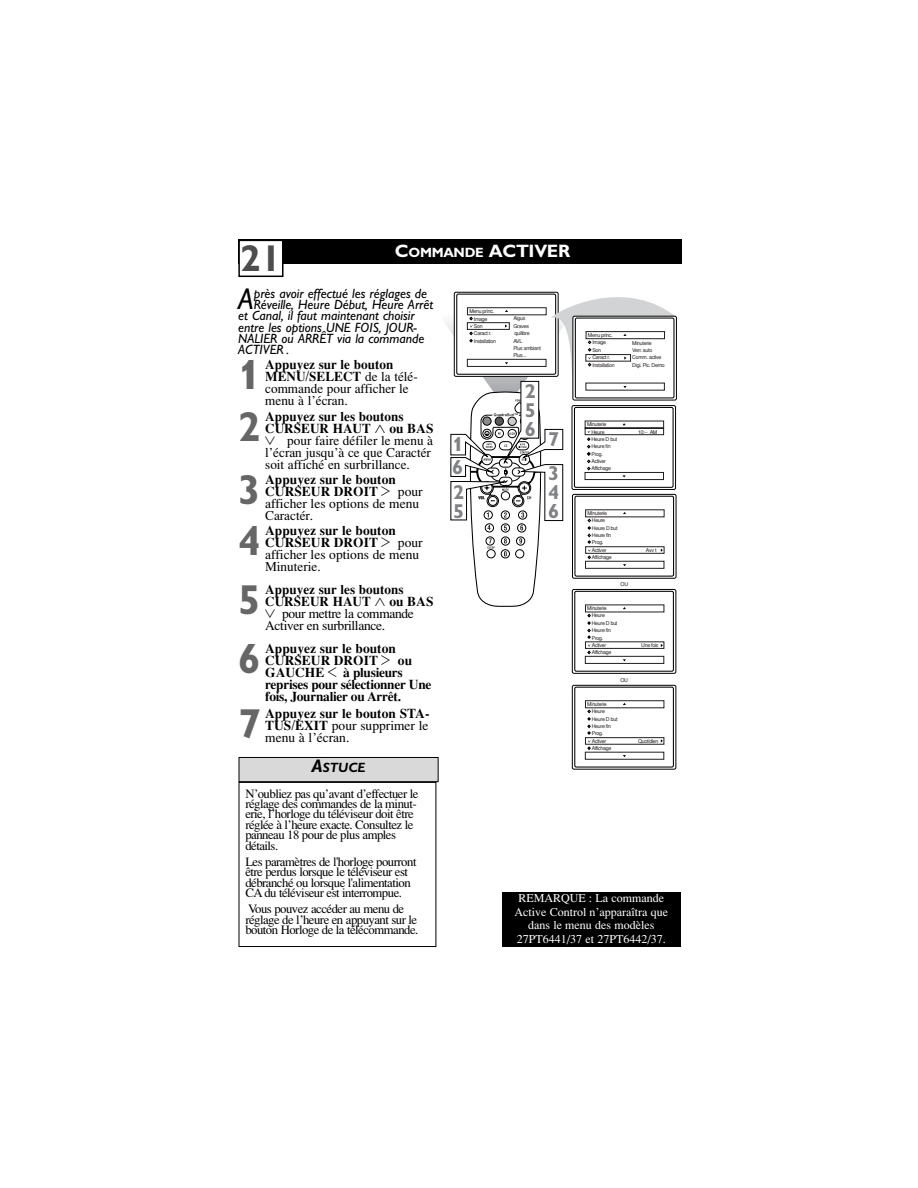
<style>
.page{position:relative;width:918px;height:1188px;background:#fff}
.page>*{position:absolute;margin:0;border:0;box-sizing:border-box;transform-origin:0 0}
.t1{font:700 42px "Gill Alt One";color:#666}
.t2{font:700 37.5px "Gill Sans";color:#4d4d4d}
.t3{font:700 20.1px/18.9px "Gill Alt One";color:#808285}
.t4{font:700 18px "Gill Sans";letter-spacing:-.015em;color:#fff}
.t5{font:13.5px/12px "Times";color:#000}
.t6{font:700 13.5px/12px "Times";letter-spacing:-.025em;color:#000}
.t7{font:italic 13.5px "Gill Sans";color:#000}
.t8{font:13.5px/12px "Times";letter-spacing:-.025em;color:#000}
.t9{font:italic 700 13.5px "Gill Sans";color:#000}
.t10{font:12.75px/10.5px "Times";letter-spacing:-.04em;color:#000}
.t11{font:12px/13.5px "Times";color:#fff;text-align:center}
.t12{font:5.25px/7.4px "Helvetica";letter-spacing:-.05em;color:#231f20}
.t13{font:700 condensed 3.9px "Helvetica";color:#231f20}
.s1{font-size:30px}
.s2{font-size:13.5px}
.s3{font-weight:700}
.s4{font-family:"Audio Five 5"}
.s5{font-family:"Audio Five 5";font-weight:400}
.s6{font-weight:400}
.s7{font-size:18px}
</style>
<div class="page">
<div style="left:239px;top:240px;width:443px;height:24px;background:#000"></div>
<div style="left:240px;top:241px;width:42px;height:35px;background:#fff"></div>
<div style="left:238px;top:240px;width:46px;height:37px;border:2px solid #000"></div>
<div style="left:572px;top:589px;width:104px;height:85px;background:#fff;border:1px solid #000;border-radius:2px"></div>
<div style="left:574px;top:591px;width:100px;height:81px;border:1px solid #000;border-radius:2px"></div>
<div style="left:572px;top:685px;width:104px;height:84px;background:#fff;border:1px solid #000;border-radius:2px"></div>
<div style="left:574px;top:687px;width:100px;height:81px;border:1px solid #000;border-radius:2px"></div>
<svg style="left:444px;top:291px;width:232px;height:373px"></svg>
<svg style="left:585px;top:700px;width:79px;height:60px"></svg>
<div style="left:239px;top:782px;width:197px;height:165px;border:1px solid #000"></div>
<div style="left:239px;top:758px;width:199px;height:23px;background:#d9d9d9"></div>
<div style="left:239px;top:757px;width:200px;height:25px;border:1px solid #000"></div>
<div style="left:502px;top:893px;width:179px;height:54px;background:#000"></div>
<h2 class="t2" style="left:240px;top:245px;width:43px">21</h2>
<h3 class="t7" style="left:238px;top:289px;width:190px"><span class="s1">A</span>près avoir effectué les réglages de</h3>
<h3 class="t4" style="left:395px;top:245px;width:177px">C<span class="s2">OMMANDE</span> ACTIVER</h3>
<h3 class="t7" style="left:254px;top:300px;width:181px">Réveille, Heure Début, Heure Arrêt</h3>
<h3 class="t7" style="left:238px;top:311px;width:178px">et Canal, il faut maintenant choisir</h3>
<h3 class="t7" style="left:238px;top:322px;width:180px">entre les options UNE FOIS, JOUR-</h3>
<h3 class="t7" style="left:238px;top:334px;width:188px">NALIER ou ARRÊT via la commande</h3>
<h3 class="t7" style="left:238px;top:345px;width:52px">ACTIVER .</h3>
<h1 class="t1" style="left:238px;top:359px;width:24px">1</h1>
<h3 class="t5" style="left:265px;top:360px;width:154px"><span class="s3">Appuyez sur le bouton<br>MENU/SELECT</span> de la télé&shy;commande pour afficher le menu à l’écran.</h3>
<h1 class="t1" style="left:238px;top:411px;width:24px">2</h1>
<h3 class="t5" style="left:265px;top:411px;width:170px"><span class="s3">Appuyez sur les boutons<br>CURSEUR HAUT</span> <span class="s4">3</span> <span class="s3">ou BAS<br></span><span class="s4">4</span> pour faire défiler le menu à l’écran jusqu’à ce que Caractér soit affiché en surbrillance.</h3>
<h1 class="t1" style="left:238px;top:474px;width:24px">3</h1>
<h3 class="t5" style="left:265px;top:475px;width:159px"><span class="s3">Appuyez sur le bouton<br>CURSEUR DROIT</span> <span class="s4">2</span> pour afficher les options de menu<br>Caractér.</h3>
<h1 class="t1" style="left:238px;top:525px;width:24px">4</h1>
<h3 class="t5" style="left:265px;top:526px;width:159px"><span class="s3">Appuyez sur le bouton<br>CURSEUR DROIT</span> <span class="s4">2</span> pour afficher les options de menu<br>Minuterie.</h3>
<h1 class="t1" style="left:238px;top:584px;width:24px">5</h1>
<h3 class="t8" style="left:265px;top:585px;width:170px"><span class="s3">Appuyez sur les boutons<br>CURSEUR HAUT</span> <span class="s4">3</span> <span class="s3">ou BAS<br></span><span class="s4">4</span> pour mettre la commande<br>Activer en surbrillance.</h3>
<h1 class="t1" style="left:238px;top:643px;width:24px">6</h1>
<h3 class="t6" style="left:265px;top:643px;width:168px">Appuyez sur le bouton<br>CURSEUR DROIT <span class="s5">2</span> ou<br>GAUCHE <span class="s5">1</span> à plusieurs reprises pour sélectionner Une fois, Journalier ou Arrêt.</h3>
<h1 class="t1" style="left:238px;top:708px;width:25px">7</h1>
<h3 class="t6" style="left:265px;top:709px;width:166px;text-align:justify">Appuyez sur le bouton STA-TUS/EXIT <span class="s6">pour supprimer le menu à l’écran.</span></h3>
<p class="t12" style="left:474px;top:308px;width:24px;text-indent:-4px">Menu princ.<br>Image<br>Son<br>Caract r.<br>Installation</p>
<p class="t12" style="left:513px;top:315px;width:29px">Aigus<br>Graves quilibre<br>AVL<br>Plus ambiant<br>Plus...</p>
<h3 class="t3" style="left:525px;top:384px;width:13px;text-align:justify">2<br>5<br>6</h3>
<h3 class="t3" style="left:548px;top:424px;width:13px;line-height:33.9px">7<br>3</h3>
<h3 class="t3" style="left:548px;top:485px;width:13px">4<br>6</h3>
<h3 class="t3" style="left:452px;top:435px;width:13px;line-height:23px">1<br>6</h3>
<h3 class="t3" style="left:453px;top:484px;width:13px">2<br>5</h3>
<p class="t13" style="left:478px;top:496px;width:8px">VOL</p>
<h3 class="t9" style="left:312px;top:762px;width:55px"><span class="s7">A</span>STUCE</h3>
<p class="t12" style="left:592px;top:332px;width:24px;text-indent:-4px">Menu princ.<br>Image<br>Son<br>Caract r.<br>Installation</p>
<p class="t12" style="left:632px;top:340px;width:34px">Minuterie<br>Verr. auto<br>Comm. active<br>Digi. Pic. Demo</p>
<p class="t12" style="left:591px;top:421px;width:27px;text-indent:-4px">Minuterie<br>Heure<br>Heure D but<br>Heure fin<br>Prog.<br>Activer<br>Affichage</p>
<p class="t12" style="left:638px;top:429px;width:21px">10:-- AM</p>
<p class="t12" style="left:592px;top:510px;width:27px;text-indent:-4px">Minuterie<br>Heure<br>Heure D but<br>Heure fin<br>Prog.<br>Activer</p>
<p class="t12" style="left:592px;top:554px;width:21px">Affichage</p>
<p class="t12" style="left:621px;top:581px;width:9px">OU</p>
<p class="t12" style="left:592px;top:605px;width:27px;text-indent:-4px">Minuterie<br>Heure<br>Heure D but<br>Heure fin<br>Prog.<br>Activer</p>
<p class="t12" style="left:592px;top:649px;width:21px">Affichage</p>
<p class="t12" style="left:620px;top:677px;width:9px">OU</p>
<p class="t12" style="left:592px;top:701px;width:27px;text-indent:-4px">Minuterie<br>Heure<br>Heure D but<br>Heure fin<br>Prog.<br>Activer</p>
<p class="t12" style="left:592px;top:745px;width:21px">Affichage</p>
<p class="t12" style="left:646px;top:547px;width:12px">Avv t</p>
<p class="t12" style="left:641px;top:642px;width:19px">Une fois</p>
<p class="t12" style="left:638px;top:738px;width:22px">Quotidien</p>
<h3 class="t10" style="left:245px;top:789px;width:175px">N’oubliez pas qu’avant d’effectuer le réglage des commandes de la minut&shy;erie, l’horloge du téléviseur doit être réglée à l’heure exacte. Consultez le panneau 18 pour de plus amples détails.</h3>
<h3 class="t10" style="left:245px;top:858px;width:173px">Les paramètres de l'horloge pourront être perdus lorsque le téléviseur est débranché ou lorsque l'alimentation CA du téléviseur est interrompue.</h3>
<h3 class="t10" style="left:245px;top:905px;width:175px">Vous pouvez accéder au menu de réglage de l’heure en appuyant sur le bouton Horloge de la télécommande.</h3>
<h3 class="t11" style="left:514px;top:893px;width:155px">REMARQUE : La commande<br>Active Control n’apparaîtra que dans le menu des modèles<br>27PT6441/37 et 27PT6442/37.</h3>
</div>
